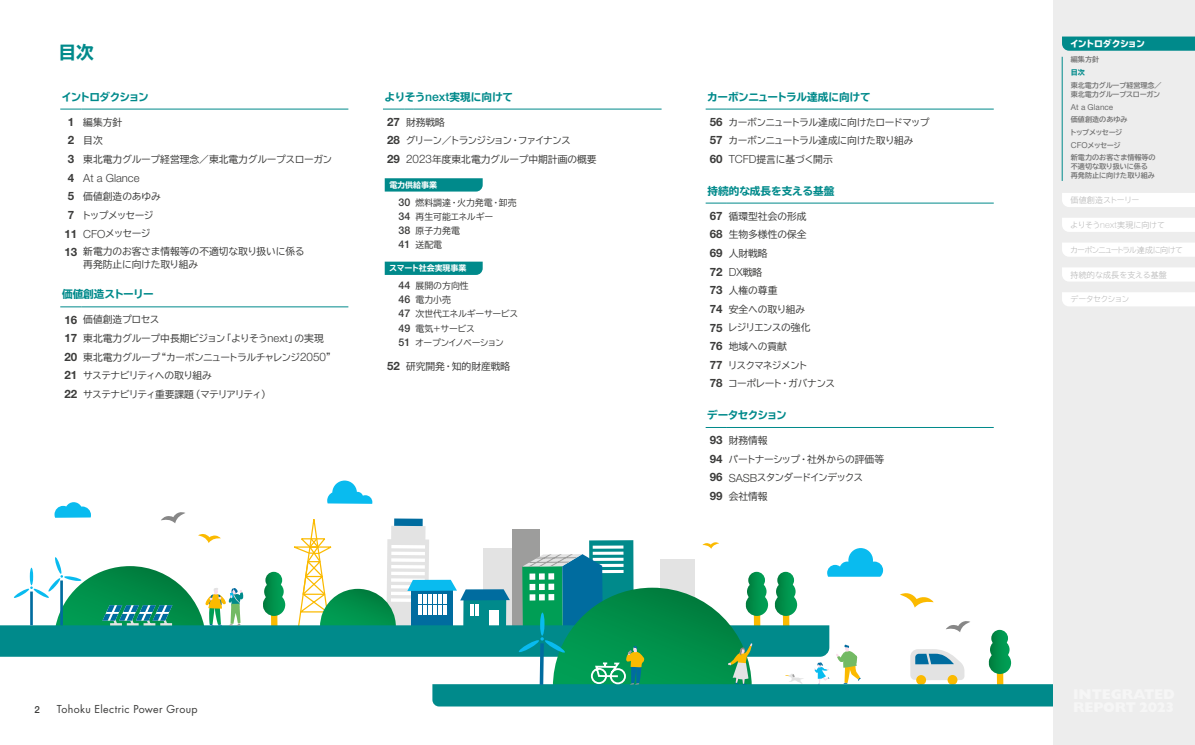
<style>
.page{position:relative;width:1195px;height:745px;background:#fff}
.page>*{position:absolute;margin:0;border:0;box-sizing:border-box;transform-origin:0 0}
.t1{font:700 expanded 17.75px "TBUD Go Std";color:#008a8b}
.t2{font:700 11.5px "Helvetica Neue LT Std";color:#3c3c3b}
.t3{font:300 11.25px "Helvetica Neue LT Std";color:#3c3c3b}
.t4{font:700 expanded 10.62px "TBUD Go Std";letter-spacing:-.03em;color:#008a8b}
.t5{font:10.62px "Futura Std";letter-spacing:.03em;color:#3c3c3b}
.t6{font:700 expanded 10.62px "TBUD Go Std";letter-spacing:-.01em;color:#008a8b}
.t7{font:700 expanded 10.62px "TBUD Go Std";color:#008a8b}
.t8{font:700 expanded 10.62px "TBUD Go Std";letter-spacing:-.105em;color:#008a8b}
.t9{font:700 expanded 10.62px "TBUD Go Std";letter-spacing:-.06em;color:#008a8b}
.t10{font:9.75px/18.6px "TBUD Go Std";letter-spacing:-.03em;color:#3c3c3b}
.t11{font:9.75px/18.6px "TBUD Go Std";letter-spacing:-.05em;color:#3c3c3b}
.t12{font:9.75px/18.6px "TBUD Go Std";color:#3c3c3b}
.t13{font:9.75px "TBUD Go Std";letter-spacing:-.01em;color:#3c3c3b}
.t14{font:9.75px "TBUD Go Std";letter-spacing:-.09em;color:#3c3c3b}
.t15{font:500 9.75px "Helvetica Neue LT Std";color:#3c3c3b}
.t16{font:8.88px/14.1px "TBUD Go Std";letter-spacing:-.04em;color:#3c3c3b}
.t17{font:8.88px/14.1px "TBUD Go Std";letter-spacing:-.005em;color:#3c3c3b}
.t18{font:800 8.88px "TBUD Go Std";letter-spacing:-.075em;color:#fff}
.t19{font:8.12px "Helvetica Neue LT Std";color:#6f6f6f}
.t20{font:700 expanded 8px "TBUD Go Std";color:#fff}
.t21{font:300 8px "TBUD Go Std Super";letter-spacing:-.11em;color:#b2b2b2}
.t22{font:300 8px "TBUD Go Std Super";letter-spacing:-.02em;color:#b2b2b2}
.t23{font:300 8px "TBUD Go Std Super";letter-spacing:.01em;color:#b2b2b2}
.t24{font:300 8px "TBUD Go Std Super";letter-spacing:-.055em;color:#b2b2b2}
.t25{font:300 8px "TBUD Go Std Super";letter-spacing:-.09em;color:#b2b2b2}
.t26{font:700 7.12px/8.9px "TBUD Go Std";letter-spacing:-.01em;color:#6f6f6f}
.t27{font:700 expanded 7.12px "TBUD Go Std";color:#008a8b}
.s1{font-family:"Helvetica Neue LT Std";font-weight:700;font-size:11.5px}
.s2{font-weight:700;font-size:11.5px}
.s3{font-family:"Helvetica Neue LT Std";font-weight:300;font-size:11.25px}
.s4{font-family:"Helvetica Neue LT Std";font-weight:300;font-size:11.75px}
.s5{font-family:"Helvetica Neue LT Std";font-weight:500;font-stretch:normal;font-size:12.25px}
.s6{font-family:"Helvetica Neue LT Std";font-weight:500;font-size:10.62px}
.s7{font-weight:300;font-size:11.25px}
.s8{font-family:"TBUD Go Std";font-weight:400;font-size:9.75px}
.s9{font-family:"Helvetica Neue LT Std";font-weight:400;font-size:8.12px}
.s10{font-family:"Helvetica Neue LT Std";font-weight:100;font-size:9.12px}
</style>
<div class="page">
<svg style="left:60px;top:109px;width:21px;height:1px"></svg>
<hr style="left:81px;top:109px;width:267px;height:1px;background:#008a8b">
<svg style="left:60px;top:306px;width:21px;height:1px"></svg>
<hr style="left:81px;top:306px;width:267px;height:1px;background:#008a8b">
<svg style="left:705px;top:109px;width:21px;height:1px"></svg>
<hr style="left:726px;top:109px;width:267px;height:1px;background:#008a8b">
<svg style="left:705px;top:202px;width:21px;height:1px"></svg>
<hr style="left:726px;top:202px;width:267px;height:1px;background:#008a8b">
<svg style="left:705px;top:427px;width:21px;height:1px"></svg>
<hr style="left:726px;top:427px;width:267px;height:1px;background:#008a8b">
<svg style="left:383px;top:109px;width:31px;height:1px"></svg>
<hr style="left:414px;top:109px;width:247px;height:1px;background:#008a8b">
<svg style="left:384px;top:178px;width:98px;height:13px"></svg>
<svg style="left:384px;top:261px;width:98px;height:14px"></svg>
<svg style="left:0;top:480px;width:1052px;height:226px"></svg>
<div style="left:1052px;top:0;width:142px;height:744px;background:#ededed"></div>
<div style="left:1062px;top:243px;width:132px;height:13px;background:#fff"></div>
<hr style="left:1061px;top:57px;width:1px;height:124px;background:#008a8b">
<svg style="left:1062px;top:36px;width:132px;height:15px;background:#0e8f90"></svg>
<div style="left:1062px;top:193px;width:132px;height:14px;background:#fff"></div>
<div style="left:1062px;top:218px;width:132px;height:14px;background:#fff"></div>
<div style="left:1062px;top:268px;width:132px;height:13px;background:#fff"></div>
<div style="left:1062px;top:292px;width:132px;height:14px;background:#fff"></div>
<h1 class="t1" style="left:58px;top:43px;width:37px">目次</h1>
<p class="t8" style="left:61px;top:91px;width:89px">イントロダクション</p>
<p class="t12" style="left:68px;top:112px;width:266px"><span class="s1">1</span> 編集方針<br><span class="s1">2</span> 目次<br><span class="s1">3</span> 東北電力グループ経営理念／東北電力グループスローガン</p>
<p class="t3" style="left:68px;top:171px;width:73px"><span class="s2">4</span> At a Glance</p>
<p class="t12" style="left:68px;top:187px;width:95px"><span class="s1">5</span> 価値創造のあゆみ</p>
<p class="t14" style="left:68px;top:207px;width:87px"><span class="s1">7</span> トップメッセージ</p>
<p class="t10" style="left:64px;top:224px;width:87px"><span class="s1">11</span> <span class="s3">CFO</span>メッセージ</p>
<p class="t13" style="left:64px;top:243px;width:241px"><span class="s1">13</span> 新電力のお客さま情報等の不適切な取り扱いに係る</p>
<p class="t13" style="left:83px;top:256px;width:116px">再発防止に向けた取り組み</p>
<p class="t4" style="left:62px;top:288px;width:93px">価値創造ストーリー</p>
<p class="t11" style="left:64px;top:310px;width:273px"><span class="s1">16</span> 価値創造プロセス<br><span class="s1">17</span> 東北電力グループ中長期ビジョン「よりそう<span class="s3">next</span>」の実現<br><span class="s1">20</span> 東北電力グループ“カーボンニュートラルチャレンジ<span class="s4">2050</span>”<br><span class="s1">21</span> サステナビリティへの取り組み<br><span class="s1">22</span> サステナビリティ重要課題（マテリアリティ）</p>
<p class="t6" style="left:384px;top:91px;width:130px">よりそう<span class="s5">next</span>実現に向けて</p>
<p class="t10" style="left:387px;top:112px;width:211px"><span class="s1">27</span> 財務戦略<br><span class="s1">28</span> グリーン／トランジション・ファイナンス<br><span class="s1">29</span> <span class="s4">2023</span>年度東北電力グループ中期計画の概要</p>
<p class="t20" style="left:389px;top:180px;width:49px">電力供給事業</p>
<p class="t17" style="left:398px;top:195px;width:120px"><span class="s6">30</span> 燃料調達・火力発電・卸売<br><span class="s6">34</span> 再生可能エネルギー<br><span class="s6">38</span> 原子力発電<br><span class="s6">41</span> 送配電</p>
<p class="t20" style="left:389px;top:264px;width:79px">スマート社会実現事業</p>
<p class="t16" style="left:398px;top:278px;width:121px"><span class="s6">44</span> 展開の方向性<br><span class="s6">46</span> 電力小売<br><span class="s6">47</span> 次世代エネルギーサービス<br><span class="s6">49</span> 電気＋サービス<br><span class="s6">51</span> オープンイノベーション</p>
<p class="t12" style="left:387px;top:356px;width:125px"><span class="s1">52</span> 研究開発・知的財産戦略</p>
<p class="t15" style="left:34px;top:703px;width:7px">2</p>
<p class="t5" style="left:57px;top:701px;width:142px">Tohoku Electric Power Group</p>
<p class="t4" style="left:707px;top:91px;width:165px">カーボンニュートラル達成に向けて</p>
<p class="t10" style="left:709px;top:112px;width:221px"><span class="s1">56</span> カーボンニュートラル達成に向けたロードマップ<br><span class="s1">57</span> カーボンニュートラル達成に向けた取り組み<br><span class="s1">60</span> <span class="s3">TCFD</span>提言に基づく開示</p>
<p class="t7" style="left:707px;top:185px;width:129px">持続的な成長を支える基盤</p>
<p class="t10" style="left:709px;top:206px;width:98px;text-align:justify"><span class="s1">67</span> 循環型社会の形成<span class="s1">68</span> 生物多様性の保全<span class="s1">69</span> 人財戦略</p>
<p class="t2" style="left:709px;top:264px;width:54px">72 <span class="s7">DX</span><span class="s8">戦略</span></p>
<p class="t10" style="left:709px;top:281px;width:127px"><span class="s1">73</span> 人権の尊重<br><span class="s1">74</span> 安全への取り組み<br><span class="s1">75</span> レジリエンスの強化<br><span class="s1">76</span> 地域への貢献<br><span class="s1">77</span> リスクマネジメント<br><span class="s1">78</span> コーポレート・ガバナンス</p>
<p class="t9" style="left:707px;top:409px;width:81px">データセクション</p>
<p class="t11" style="left:709px;top:430px;width:176px"><span class="s1">93</span> 財務情報<br><span class="s1">94</span> パートナーシップ・社外からの評価等<br><span class="s1">96</span> <span class="s3">SASB</span>スタンダードインデックス<br><span class="s1">99</span> 会社情報</p>
<p class="t18" style="left:1069px;top:39px;width:76px">イントロダクション</p>
<p class="t26" style="left:1070px;top:55px;width:30px">編集方針</p>
<p class="t26" style="left:1070px;top:81px;width:92px">東北電力グループ経営理念／東北電力グループスローガン</p>
<p class="t19" style="left:1070px;top:102px;width:44px">At a Glance</p>
<p class="t26" style="left:1069px;top:126px;width:87px;line-height:12.6px">トップメッセージ<br><span class="s9">CFO</span>メッセージ<br>新電力のお客さま情報等の</p>
<p class="t26" style="left:1070px;top:162px;width:86px">不適切な取り扱いに係る再発防止に向けた取り組み</p>
<p class="t27" style="left:1070px;top:68px;width:16px">目次</p>
<p class="t26" style="left:1070px;top:115px;width:58px">価値創造のあゆみ</p>
<p class="t24" style="left:1070px;top:193px;width:70px">価値創造ストーリー</p>
<p class="t22" style="left:1069px;top:218px;width:96px">よりそう<span class="s10">next</span>実現に向けて</p>
<p class="t21" style="left:1069px;top:243px;width:114px">カーボンニュートラル達成に向けて</p>
<p class="t23" style="left:1070px;top:268px;width:98px">持続的な成長を支える基盤</p>
<p class="t25" style="left:1070px;top:292px;width:60px">データセクション</p>
</div>
